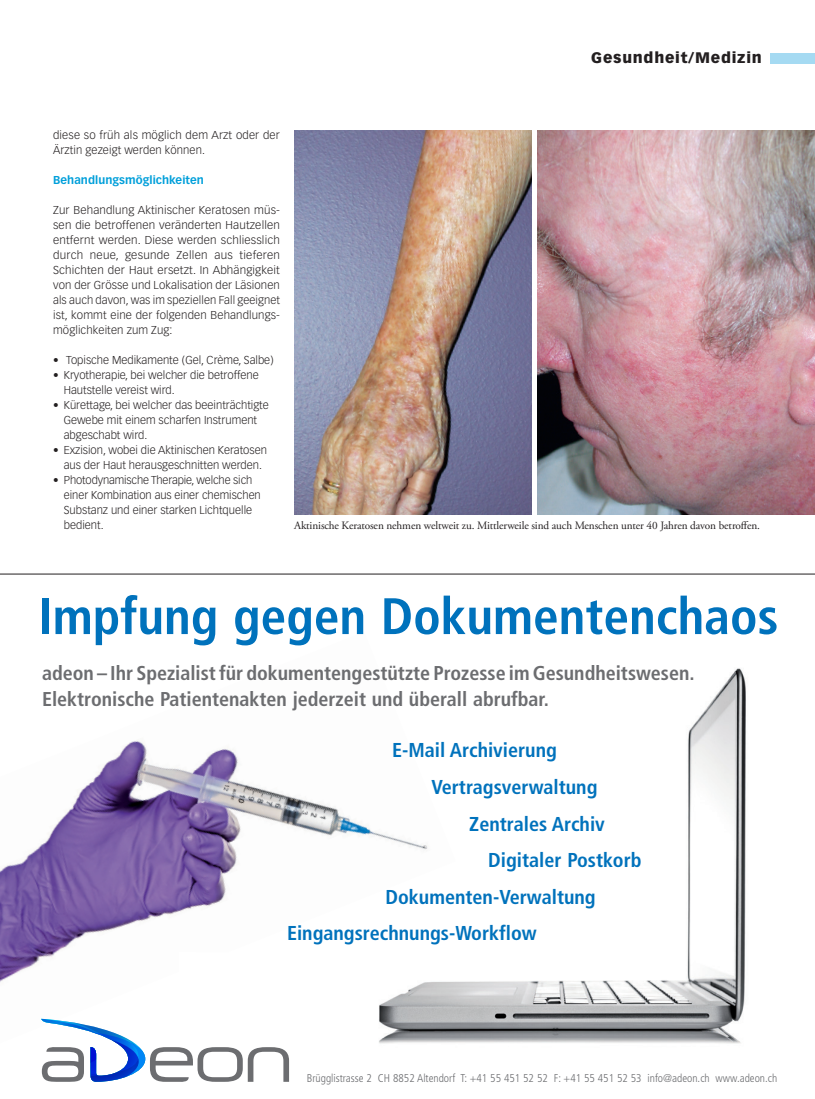
<style>
.page{position:relative;width:815px;height:1099px;background:#fff}
.page>*{position:absolute;margin:0;border:0;box-sizing:border-box;transform-origin:0 0}
.t1{font:700 condensed 51.25px "Frutiger LT";color:#0072bc}
.t2{font:700 condensed 20.12px "Frutiger LT";color:#0072bc}
.t3{font:700 condensed 20px/26.2px "Frutiger LT";color:#6c6d70}
.t4{font:900 15px "Vectora LT Std";letter-spacing:.05em;color:#231f20}
.t5{font:300 11.25px/15px "Vectora LT Std";color:#231f20}
.t6{font:11.25px "Adobe Garamond Pro";letter-spacing:-.01em;color:#231f20}
.t7{font:300 condensed 11.25px "Frutiger LT";color:#6c6d70}
.t8{font:700 11.25px "Vectora LT Std";letter-spacing:.005em;color:#009fda}
</style>
<div class="page">
<div style="left:770px;top:53px;width:45px;height:10px;background:#a5daf2"></div>
<img style="left:0;top:741px;width:179px;height:241px">
<img style="left:179px;top:668px;width:567px;height:376px">
<svg style="left:41px;top:1018px;width:248px;height:64px"></svg>
<hr style="left:0;top:573px;width:815px;height:1px;background:#231f20">
<img style="left:294px;top:130px;width:237px;height:384px">
<img style="left:537px;top:130px;width:278px;height:384px">
<h3 class="t4" style="left:591px;top:49px;width:172px">Gesundheit/Medizin</h3>
<p class="t5" style="left:53px;top:128px;width:228px">diese so früh als möglich dem Arzt oder der<br>Ärztin gezeigt werden können.</p>
<p class="t8" style="left:53px;top:173px;width:152px">Behandlungsmöglichkeiten</p>
<p class="t5" style="left:53px;top:203px;width:228px;text-align:justify">Zur Behandlung Aktinischer Keratosen müs&shy;sen die betroffenen veränderten Hautzellen entfernt werden. Diese werden schliesslich durch neue, gesunde Zellen aus tieferen Schichten der Haut ersetzt. In Abhängigkeit von der Grösse und Lokalisation der Läsionen als auch davon, was im speziellen Fall geeignet ist, kommt eine der folgenden Behandlungs&shy;möglichkeiten zum Zug:</p>
<p class="t5" style="left:53px;top:353px;width:222px">• Topische Medikamente (Gel, Crème, Salbe)</p>
<p class="t5" style="left:64px;top:368px;width:197px;text-indent:-11px">• Kryotherapie, bei welcher die betroffene<br>Hautstelle vereist wird.</p>
<p class="t5" style="left:64px;top:398px;width:207px;text-indent:-11px">• Kürettage, bei welcher das beeinträchtigte<br>Gewebe mit einem scharfen Instrument abgeschabt wird.</p>
<p class="t5" style="left:53px;top:443px;width:215px;text-align:center">• Exzision, wobei die Aktinischen Keratosen aus der Haut herausgeschnitten werden.</p>
<p class="t5" style="left:64px;top:473px;width:199px;text-indent:-11px">• Photodynamische Therapie, welche sich einer Kombination aus einer chemischen<br>Substanz und einer starken Lichtquelle bedient.</p>
<p class="t6" style="left:294px;top:519px;width:467px">Aktinische Keratosen nehmen weltweit zu. Mittlerweile sind auch Menschen unter 40 Jahren davon betroffen.</p>
<h1 class="t1" style="left:39px;top:586px;width:741px">Impfung gegen Dokumentenchaos</h1>
<h3 class="t3" style="left:42px;top:660px;width:654px">adeon – Ihr Spezialist für dokumentengestützte Prozesse im Gesundheitswesen.<br>Elektronische Patientenakten jederzeit und überall abrufbar.</h3>
<h2 class="t2" style="left:392px;top:737px;width:166px">E-Mail Archivierung</h2>
<h2 class="t2" style="left:431px;top:774px;width:168px">Vertragsverwaltung</h2>
<h2 class="t2" style="left:469px;top:811px;width:137px">Zentrales Archiv</h2>
<h2 class="t2" style="left:488px;top:848px;width:155px">Digitaler Postkorb</h2>
<h2 class="t2" style="left:385px;top:884px;width:212px">Dokumenten-Verwaltung</h2>
<h2 class="t2" style="left:287px;top:921px;width:251px">Eingangsrechnungs-Workflow</h2>
<p class="t7" style="left:307px;top:1071px;width:472px">Brügglistrasse 2 CH 8852 Altendorf T: +41 55 451 52 52 F: +41 55 451 52 53 info@adeon.ch www.adeon.ch</p>
</div>
